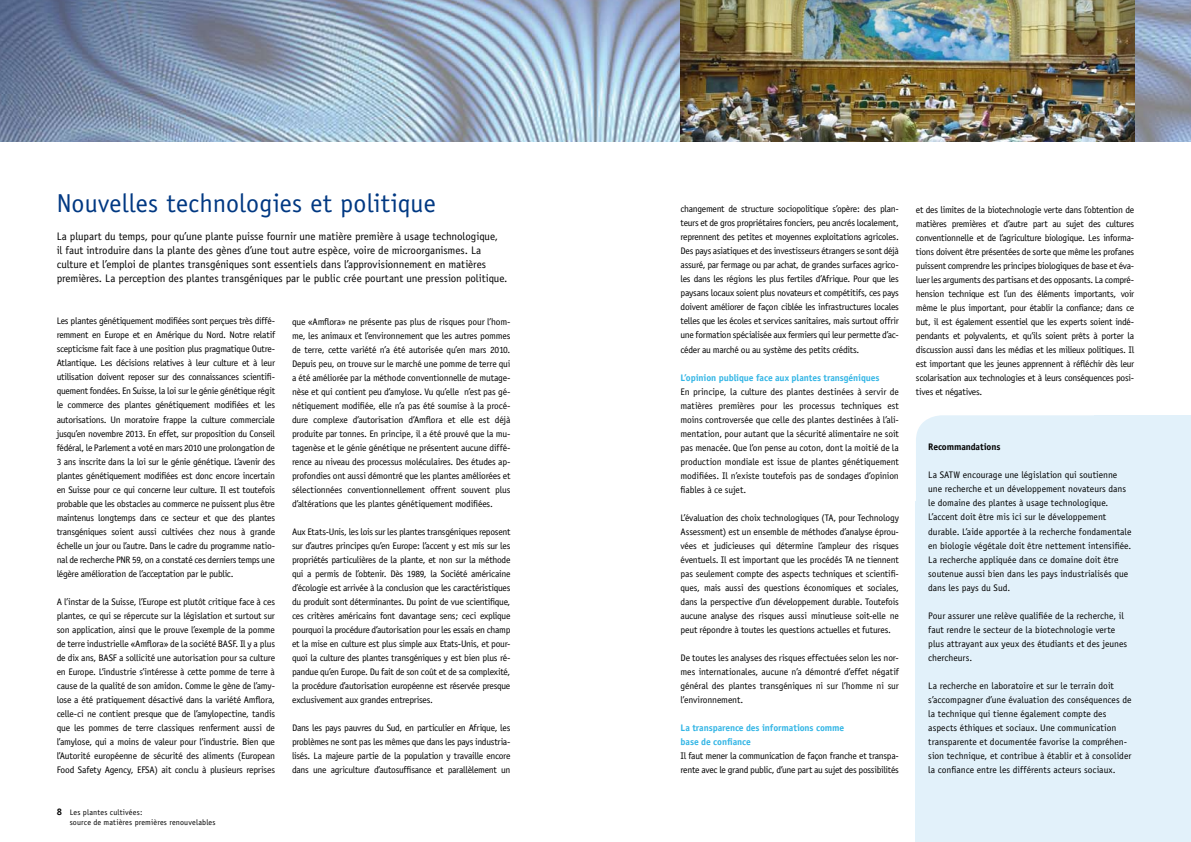
<style>
.page{position:relative;width:1191px;height:842px;background:#fff}
.page>*{position:absolute;margin:0;border:0;box-sizing:border-box;transform-origin:0 0}
.t1{font:26px "Officina Sans";letter-spacing:.005em;color:#003882}
.t2{font:11px/14px "Officina Sans";letter-spacing:-.01em;color:#000}
.t3{font:9.5px/14px "Officina Sans";letter-spacing:-.005em;color:#000;text-align:justify}
.t4{font:9.5px/14px "Officina Sans";letter-spacing:-.03em;color:#000}
.t5{font:700 9.5px/14px "Officina Sans";letter-spacing:-.01em;color:#32b5e5}
.t6{font:700 9.5px "Officina Sans";letter-spacing:-.01em;color:#000}
.t7{font:8px/10px "Officina Sans";letter-spacing:.02em;color:#000}
.s1{font-weight:700;font-size:9.5px}
</style>
<div class="page">
<img style="left:0;top:0;width:595px;height:142px">
<svg style="left:595px;top:0;width:596px;height:142px;background:#9badc3"></svg>
<img style="left:680px;top:0;width:454px;height:142px">
<div style="left:916px;top:501px;width:275px;height:341px;background:#e2f1fa"></div>
<div style="left:1094px;top:415px;width:97px;height:231px;background:#e2f1fa"></div>
<div style="left:916px;top:415px;width:218px;height:386px;background:#e2f1fa;border-radius:26px"></div>
<h1 class="t1" style="left:57px;top:188px;width:380px">Nouvelles technologies et politique</h1>
<p class="t2" style="left:57px;top:230px;width:452px">La plupart du temps, pour qu’une plante puisse fournir une matière première à usage technologique,<br>il faut introduire dans la plante des gènes d’une tout autre espèce, voire de microorganismes. La culture et l’emploi de plantes transgéniques sont essentiels dans l’approvisionnement en matières premières. La perception des plantes transgéniques par le public crée pourtant une pression politique.</p>
<p class="t3" style="left:57px;top:314px;width:220px">Les plantes génétiquement modifiées sont perçues très diffé&shy;remment en Europe et en Amérique du Nord. Notre relatif scepticisme fait face à une position plus pragmatique Outre-Atlantique. Les décisions relatives à leur culture et à leur utilisation doivent reposer sur des connaissances scientifi&shy;quement fondées. En Suisse, la loi sur le génie génétique régit le commerce des plantes génétiquement modifiées et les autorisations. Un moratoire frappe la culture commerciale jusqu’en novembre 2013. En effet, sur proposition du Conseil fédéral, le Parlement a voté en mars 2010 une prolongation de 3 ans inscrite dans la loi sur le génie génétique. L’avenir des plantes génétiquement modifiées est donc encore incertain en Suisse pour ce qui concerne leur culture. Il est toutefois probable que les obstacles au commerce ne puissent plus être maintenus longtemps dans ce secteur et que des plantes transgéniques soient aussi cultivées chez nous à grande échelle un jour ou l’autre. Dans le cadre du programme natio&shy;nal de recherche PNR 59, on a constaté ces derniers temps une légère amélioration de l’acceptation par le public.</p>
<p class="t3" style="left:57px;top:594px;width:220px">A l’instar de la Suisse, l’Europe est plutôt critique face à ces plantes, ce qui se répercute sur la législation et surtout sur son application, ainsi que le prouve l’exemple de la pomme de terre industrielle «Amflora» de la société BASF. Il y a plus de dix ans, BASF a sollicité une autorisation pour sa culture en Europe. L’industrie s’intéresse à cette pomme de terre à cause de la qualité de son amidon. Comme le gène de l’amy&shy;lose a été pratiquement désactivé dans la variété Amflora, celle-ci ne contient presque que de l’amylopectine, tandis que les pommes de terre classiques renferment aussi de l’amylose, qui a moins de valeur pour l’industrie. Bien que l’Autorité européenne de sécurité des aliments (European Food Safety Agency, EFSA) ait conclu à plusieurs reprises</p>
<p class="t3" style="left:292px;top:314px;width:220px">que «Amflora» ne présente pas plus de risques pour l’hom&shy;me, les animaux et l’environnement que les autres pommes de terre, cette variété n’a été autorisée qu’en mars 2010.<br>Depuis peu, on trouve sur le marché une pomme de terre qui a été améliorée par la méthode conventionnelle de mutage&shy;nèse et qui contient peu d’amylose. Vu qu’elle n’est pas gé&shy;nétiquement modifiée, elle n’a pas été soumise à la procé&shy;dure complexe d’autorisation d’Amflora et elle est déjà produite par tonnes. En principe, il a été prouvé que la mu&shy;tagenèse et le génie génétique ne présentent aucune diffé&shy;rence au niveau des processus moléculaires. Des études ap&shy;profondies ont aussi démontré que les plantes améliorées et sélectionnées conventionnellement offrent souvent plus d’altérations que les plantes génétiquement modifiées.</p>
<p class="t3" style="left:292px;top:524px;width:220px">Aux Etats-Unis, les lois sur les plantes transgéniques reposent sur d’autres principes qu’en Europe: l’accent y est mis sur les propriétés particulières de la plante, et non sur la méthode qui a permis de l’obtenir. Dès 1989, la Société américaine d’écologie est arrivée à la conclusion que les caractéristiques du produit sont déterminantes. Du point de vue scientifique, ces critères américains font davantage sens; ceci explique pourquoi la procédure d’autorisation pour les essais en champ et la mise en culture est plus simple aux Etats-Unis, et pour&shy;quoi la culture des plantes transgéniques y est bien plus ré&shy;pandue qu’en Europe. Du fait de son coût et de sa complexité, la procédure d’autorisation européenne est réservée presque exclusivement aux grandes entreprises.</p>
<p class="t3" style="left:292px;top:720px;width:220px">Dans les pays pauvres du Sud, en particulier en Afrique, les problèmes ne sont pas les mêmes que dans les pays industria&shy;lisés. La majeure partie de la population y travaille encore dans une agriculture d’autosuffisance et parallèlement un</p>
<p class="t7" style="left:70px;top:807px;width:147px;text-indent:-13px"><span class="s1">8</span> Les plantes cultivées:<br>source de matières premières renouvelables</p>
<p class="t3" style="left:680px;top:202px;width:220px">changement de structure sociopolitique s’opère: des plan&shy;teurs et de gros propriétaires fonciers, peu ancrés localement, reprennent des petites et moyennes exploitations agricoles.<br>Des pays asiatiques et des investisseurs étrangers se sont déjà assuré, par fermage ou par achat, de grandes surfaces agrico&shy;les dans les régions les plus fertiles d’Afrique. Pour que les paysans locaux soient plus novateurs et compétitifs, ces pays doivent améliorer de façon ciblée les infrastructures locales telles que les écoles et services sanitaires, mais surtout offrir une formation spécialisée aux fermiers qui leur permette d’ac&shy;céder au marché ou au système des petits crédits.</p>
<p class="t5" style="left:680px;top:370px;width:200px">L’opinion publique face aux plantes transgéniques</p>
<p class="t3" style="left:680px;top:384px;width:220px">En principe, la culture des plantes destinées à servir de matières premières pour les processus techniques est moins controversée que celle des plantes destinées à l’ali&shy;mentation, pour autant que la sécurité alimentaire ne soit pas menacée. Que l’on pense au coton, dont la moitié de la production mondiale est issue de plantes génétiquement modifiées. Il n’existe toutefois pas de sondages d’opinion fiables à ce sujet.</p>
<p class="t3" style="left:680px;top:510px;width:220px">L’évaluation des choix technologiques (TA, pour Technology Assessment) est un ensemble de méthodes d’analyse éprou&shy;vées et judicieuses qui détermine l’ampleur des risques éventuels. Il est important que les procédés TA ne tiennent pas seulement compte des aspects techniques et scientifi&shy;ques, mais aussi des questions économiques et sociales, dans la perspective d’un développement durable. Toutefois aucune analyse des risques aussi minutieuse soit-elle ne peut répondre à toutes les questions actuelles et futures.</p>
<p class="t3" style="left:680px;top:650px;width:220px">De toutes les analyses des risques effectuées selon les nor&shy;mes internationales, aucune n’a démontré d’effet négatif général des plantes transgéniques ni sur l’homme ni sur l’environnement.</p>
<p class="t5" style="left:680px;top:720px;width:165px">La transparence des informations comme base de confiance</p>
<p class="t4" style="left:680px;top:748px;width:220px">Il faut mener la communication de façon franche et transpa&shy;rente avec le grand public, d’une part au sujet des possibilités</p>
<p class="t3" style="left:916px;top:202px;width:220px">et des limites de la biotechnologie verte dans l’obtention de matières premières et d’autre part au sujet des cultures conventionnelle et de l’agriculture biologique. Les informa&shy;tions doivent être présentées de sorte que même les profanes puissent comprendre les principes biologiques de base et éva&shy;luer les arguments des partisans et des opposants. La compré&shy;hension technique est l’un des éléments importants, voir même le plus important, pour établir la confiance; dans ce but, il est également essentiel que les experts soient indé&shy;pendants et polyvalents, et qu’ils soient prêts à porter la discussion aussi dans les médias et les milieux politiques. Il est important que les jeunes apprennent à réfléchir dès leur scolarisation aux technologies et à leurs conséquences posi&shy;tives et négatives.</p>
<p class="t6" style="left:928px;top:441px;width:74px">Recommandations</p>
<p class="t3" style="left:928px;top:468px;width:205px;text-align:left">La SATW encourage une législation qui soutienne une recherche et un développement novateurs dans le domaine des plantes à usage technologique.<br>L’accent doit être mis ici sur le développement durable. L’aide apportée à la recherche fondamentale en biologie végétale doit être nettement intensifiée.<br>La recherche appliquée dans ce domaine doit être soutenue aussi bien dans les pays industrialisés que dans les pays du Sud.</p>
<p class="t3" style="left:928px;top:608px;width:200px;text-align:left">Pour assurer une relève qualifiée de la recherche, il faut rendre le secteur de la biotechnologie verte plus attrayant aux yeux des étudiants et des jeunes chercheurs.</p>
<p class="t3" style="left:928px;top:678px;width:205px;text-align:left">La recherche en laboratoire et sur le terrain doit s’accompagner d’une évaluation des conséquences de la technique qui tienne également compte des aspects éthiques et sociaux. Une communication transparente et documentée favorise la compréhen&shy;sion technique, et contribue à établir et à consolider la confiance entre les différents acteurs sociaux.</p>
</div>
